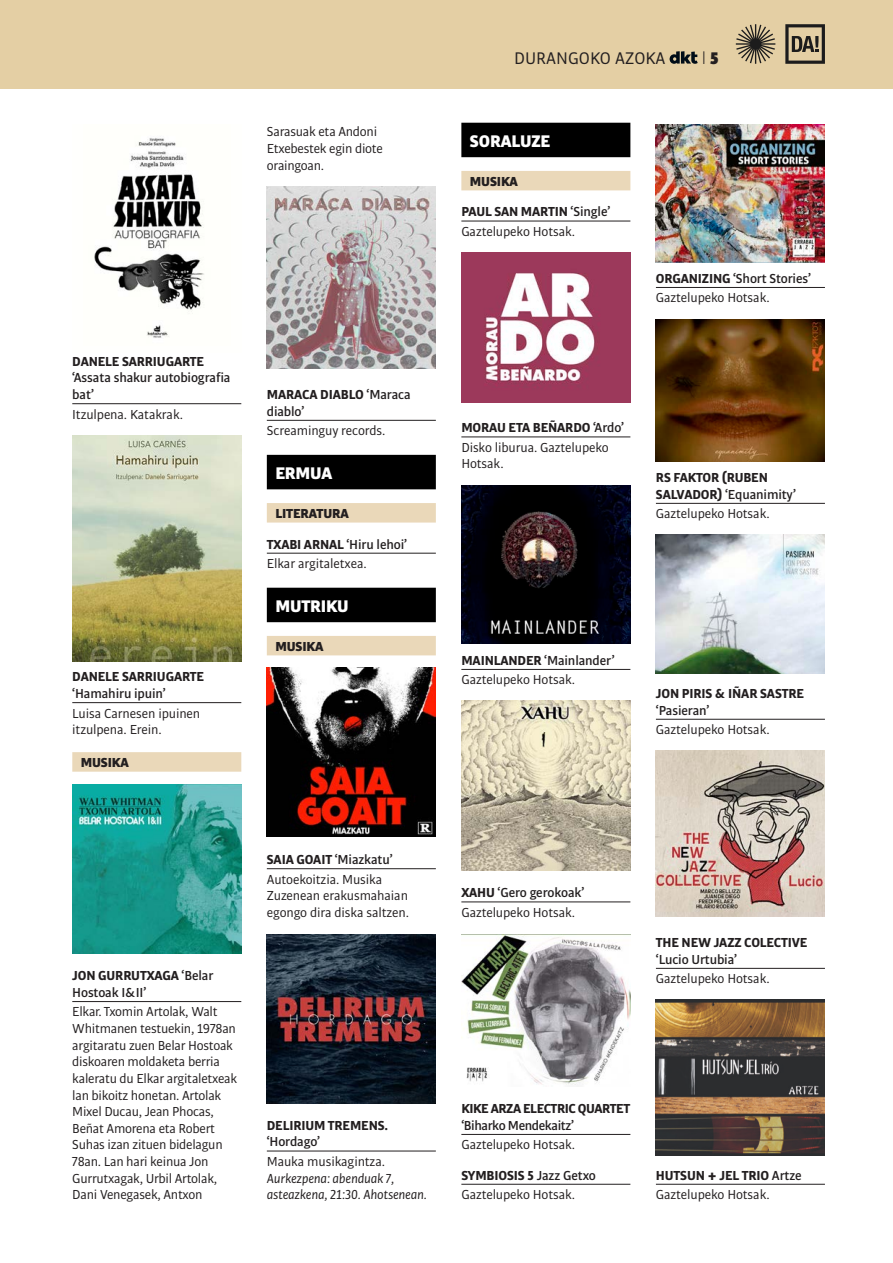
<style>
.page{position:relative;width:893px;height:1263px;background:#fff}
.page>*{position:absolute;margin:0;border:0;box-sizing:border-box;transform-origin:0 0}
.Agenda-EgunaHandiz-E{font:900 18px "Bulo";letter-spacing:-.01em;color:#fff}
.t1{font:18px "Bulo";color:#231f20}
.t2{font:300 18px "Bulo";color:#231f20}
.Uzta_testua{font:13.95px/16.6px "Bulo";letter-spacing:-.015em;color:#231f20}
.Uzta_tit{font:700 13.95px/16.6px "Bulo";letter-spacing:-.01em;color:#231f20}
.Uzta_tit-2{font:500 13.95px/16.6px "Bulo";letter-spacing:-.01em;color:#231f20}
.Uzta_erref{font:italic 13.95px/16.6px "Bulo";letter-spacing:-.01em;color:#231f20}
.Uzta_tit-3{font:700 13.95px/16.6px "Bulo";letter-spacing:-.03em;color:#231f20}
.Uzta_arloa{font:900 13.95px "Bulo";letter-spacing:-.01em;color:#231f20}
.s1{font-weight:700}
.s2{font-weight:500}
.s3{font-weight:900}
</style>
<div class="page">
<div style="left:0;top:0;width:893px;height:89px;background:#e4cfa4"></div>
<svg style="left:670px;top:51px;width:28px;height:13px"></svg>
<svg style="left:785px;top:24px;width:40px;height:40px"></svg>
<svg style="left:736px;top:24px;width:39px;height:40px"></svg>
<hr style="left:656px;top:287px;width:169px;height:1px;background:#231f20">
<hr style="left:656px;top:503px;width:169px;height:1px;background:#231f20">
<hr style="left:656px;top:719px;width:169px;height:1px;background:#231f20">
<hr style="left:656px;top:968px;width:169px;height:1px;background:#231f20">
<hr style="left:656px;top:1184px;width:169px;height:1px;background:#231f20">
<hr style="left:267px;top:420px;width:169px;height:1px;background:#231f20">
<div style="left:267px;top:455px;width:169px;height:34px;background:#000"></div>
<div style="left:267px;top:503px;width:169px;height:19px;background:#ead8b9"></div>
<hr style="left:267px;top:553px;width:169px;height:1px;background:#231f20">
<div style="left:267px;top:588px;width:169px;height:34px;background:#000"></div>
<div style="left:267px;top:636px;width:169px;height:19px;background:#ead8b9"></div>
<hr style="left:267px;top:868px;width:169px;height:1px;background:#231f20">
<hr style="left:267px;top:1151px;width:169px;height:1px;background:#231f20">
<hr style="left:72px;top:403px;width:169px;height:1px;background:#231f20">
<hr style="left:72px;top:702px;width:169px;height:1px;background:#231f20">
<div style="left:72px;top:752px;width:169px;height:20px;background:#ead8b9"></div>
<hr style="left:72px;top:1001px;width:169px;height:1px;background:#231f20">
<img style="left:94px;top:138px;width:111px;height:200px">
<img style="left:72px;top:435px;width:169px;height:227px">
<hr style="left:461px;top:436px;width:169px;height:1px;background:#231f20">
<hr style="left:461px;top:669px;width:169px;height:1px;background:#231f20">
<hr style="left:461px;top:901px;width:169px;height:1px;background:#231f20">
<hr style="left:461px;top:1134px;width:169px;height:1px;background:#231f20">
<hr style="left:461px;top:1184px;width:169px;height:1px;background:#231f20">
<img style="left:267px;top:668px;width:169px;height:169px">
<img style="left:267px;top:935px;width:169px;height:169px">
<img style="left:72px;top:784px;width:169px;height:169px">
<img style="left:267px;top:186px;width:169px;height:183px">
<img style="left:461px;top:253px;width:169px;height:149px">
<img style="left:461px;top:701px;width:169px;height:169px">
<img style="left:656px;top:319px;width:169px;height:142px">
<img style="left:656px;top:124px;width:169px;height:139px">
<img style="left:656px;top:535px;width:169px;height:139px">
<img style="left:461px;top:485px;width:169px;height:158px">
<img style="left:461px;top:935px;width:169px;height:150px">
<img style="left:656px;top:751px;width:169px;height:166px">
<img style="left:656px;top:1000px;width:169px;height:156px">
<div style="left:461px;top:123px;width:169px;height:34px;background:#000"></div>
<div style="left:461px;top:171px;width:169px;height:19px;background:#ead8b9"></div>
<hr style="left:461px;top:221px;width:169px;height:1px;background:#231f20">
<p class="Uzta_testua" style="left:267px;top:123px;width:117px">Sarasuak eta Andoni<br>Etxebestek egin diote oraingoan.</p>
<p class="Uzta_tit-2" style="left:72px;top:353px;width:160px"><span class="s1">DANELE SARRIUGARTE </span>‘Assata shakur autobiografia bat’</p>
<p class="Uzta_testua" style="left:72px;top:405px;width:112px">Itzulpena. Katakrak.</p>
<p class="Uzta_tit" style="left:72px;top:668px;width:133px">DANELE SARRIUGARTE <span class="s2">‘Hamahiru ipuin’</span></p>
<p class="Uzta_testua" style="left:72px;top:704px;width:130px">Luisa Carnesen ipuinen itzulpena. Erein.</p>
<p class="Uzta_arloa" style="left:81px;top:753px;width:50px">MUSIKA</p>
<p class="Uzta_tit-2" style="left:267px;top:386px;width:146px"><span class="s1">MARACA DIABLO</span> ‘Maraca diablo’</p>
<p class="Uzta_testua" style="left:267px;top:422px;width:120px">Screaminguy records.</p>
<p class="Agenda-EgunaHandiz-E" style="left:275px;top:461px;width:58px">ERMUA</p>
<p class="Uzta_arloa" style="left:275px;top:504px;width:75px">LITERATURA</p>
<p class="Uzta_tit-2" style="left:267px;top:535px;width:142px"><span class="s1">TXABI ARNAL</span> ‘Hiru lehoi’</p>
<p class="Uzta_testua" style="left:267px;top:555px;width:101px">Elkar argitaletxea.</p>
<p class="Agenda-EgunaHandiz-E" style="left:275px;top:594px;width:75px">MUTRIKU</p>
<p class="Uzta_arloa" style="left:275px;top:637px;width:50px">MUSIKA</p>
<p class="Uzta_tit-2" style="left:72px;top:967px;width:143px"><span class="s1">JON GURRUTXAGA</span> ‘Belar<br>Hostoak I&amp;II’</p>
<p class="Uzta_testua" style="left:72px;top:1003px;width:166px">Elkar. Txomin Artolak, Walt<br>Whitmanen testuekin, 1978an argitaratu zuen Belar Hostoak diskoaren moldaketa berria kaleratu du Elkar argitaletxeak lan bikoitz honetan. Artolak<br>Mixel Ducau, Jean Phocas,<br>Beñat Amorena eta Robert<br>Suhas izan zituen bidelagun<br>78an. Lan hari keinua Jon<br>Gurrutxagak, Urbil Artolak,<br>Dani Venegasek, Antxon</p>
<p class="Uzta_tit-2" style="left:267px;top:851px;width:127px"><span class="s1">SAIA GOAIT</span> ‘Miazkatu’</p>
<p class="Uzta_testua" style="left:267px;top:870px;width:144px">Autoekoitzia. Musika<br>Zuzenean erakusmahaian egongo dira diska saltzen.</p>
<p class="Uzta_tit" style="left:267px;top:1116px;width:123px">DELIRIUM TREMENS. <span class="s2">‘Hordago’</span></p>
<p class="Uzta_testua" style="left:267px;top:1153px;width:120px">Mauka musikagintza.</p>
<p class="Uzta_erref" style="left:267px;top:1169px;width:162px">Aurkezpena: abenduak 7, asteazkena, 21:30. Ahotsenean.</p>
<p class="t1" style="left:514px;top:47px;width:153px">DURANGOKO AZOKA</p>
<p class="t2" style="left:702px;top:47px;width:19px">l<span class="s3">5</span></p>
<p class="Agenda-EgunaHandiz-E" style="left:470px;top:129px;width:82px">SORALUZE</p>
<p class="Uzta_arloa" style="left:470px;top:172px;width:50px">MUSIKA</p>
<p class="Uzta_tit" style="left:461px;top:203px;width:150px">PAUL SAN MARTIN <span class="s2">‘Single’</span></p>
<p class="Uzta_testua" style="left:461px;top:223px;width:115px">Gaztelupeko Hotsak.</p>
<p class="Uzta_tit-2" style="left:656px;top:270px;width:157px"><span class="s1">ORGANIZING</span> ‘Short Stories’</p>
<p class="Uzta_testua" style="left:656px;top:289px;width:115px">Gaztelupeko Hotsak.</p>
<p class="Uzta_tit" style="left:461px;top:419px;width:164px">MORAU ETA BEÑARDO <span class="s2">‘Ardo’</span></p>
<p class="Uzta_testua" style="left:461px;top:439px;width:149px">Disko liburua. Gaztelupeko<br>Hotsak.</p>
<p class="Uzta_tit" style="left:656px;top:469px;width:142px">RS FAKTOR (RUBEN<br>SALVADOR) <span class="s2">‘Equanimity’</span></p>
<p class="Uzta_testua" style="left:656px;top:505px;width:115px">Gaztelupeko Hotsak.</p>
<p class="Uzta_tit-2" style="left:461px;top:651px;width:155px"><span class="s1">MAINLANDER</span> ‘Mainlander’</p>
<p class="Uzta_testua" style="left:461px;top:671px;width:115px">Gaztelupeko Hotsak.</p>
<p class="Uzta_tit" style="left:656px;top:685px;width:150px">JON PIRIS &amp; IÑAR SASTRE <span class="s2">‘Pasieran’</span></p>
<p class="Uzta_testua" style="left:656px;top:721px;width:115px">Gaztelupeko Hotsak.</p>
<p class="Uzta_tit-2" style="left:461px;top:884px;width:125px"><span class="s1">XAHU</span> ‘Gero gerokoak’</p>
<p class="Uzta_testua" style="left:461px;top:904px;width:115px">Gaztelupeko Hotsak.</p>
<p class="Uzta_tit" style="left:656px;top:934px;width:153px">THE NEW JAZZ COLECTIVE <span class="s2">‘Lucio Urtubia’</span></p>
<p class="Uzta_testua" style="left:656px;top:970px;width:115px">Gaztelupeko Hotsak.</p>
<p class="Uzta_tit-3" style="left:461px;top:1100px;width:170px">KIKE ARZA ELECTRIC QUARTET <span class="s2">‘Biharko Mendekaitz’</span></p>
<p class="Uzta_testua" style="left:461px;top:1136px;width:115px">Gaztelupeko Hotsak.</p>
<p class="Uzta_tit" style="left:461px;top:1166px;width:136px">SYMBIOSIS 5 <span class="s2">Jazz Getxo</span></p>
<p class="Uzta_testua" style="left:461px;top:1186px;width:115px">Gaztelupeko Hotsak.</p>
<p class="Uzta_tit" style="left:656px;top:1166px;width:147px">HUTSUN + JEL TRIO <span class="s2">Artze</span></p>
<p class="Uzta_testua" style="left:656px;top:1186px;width:115px">Gaztelupeko Hotsak.</p>
</div>
